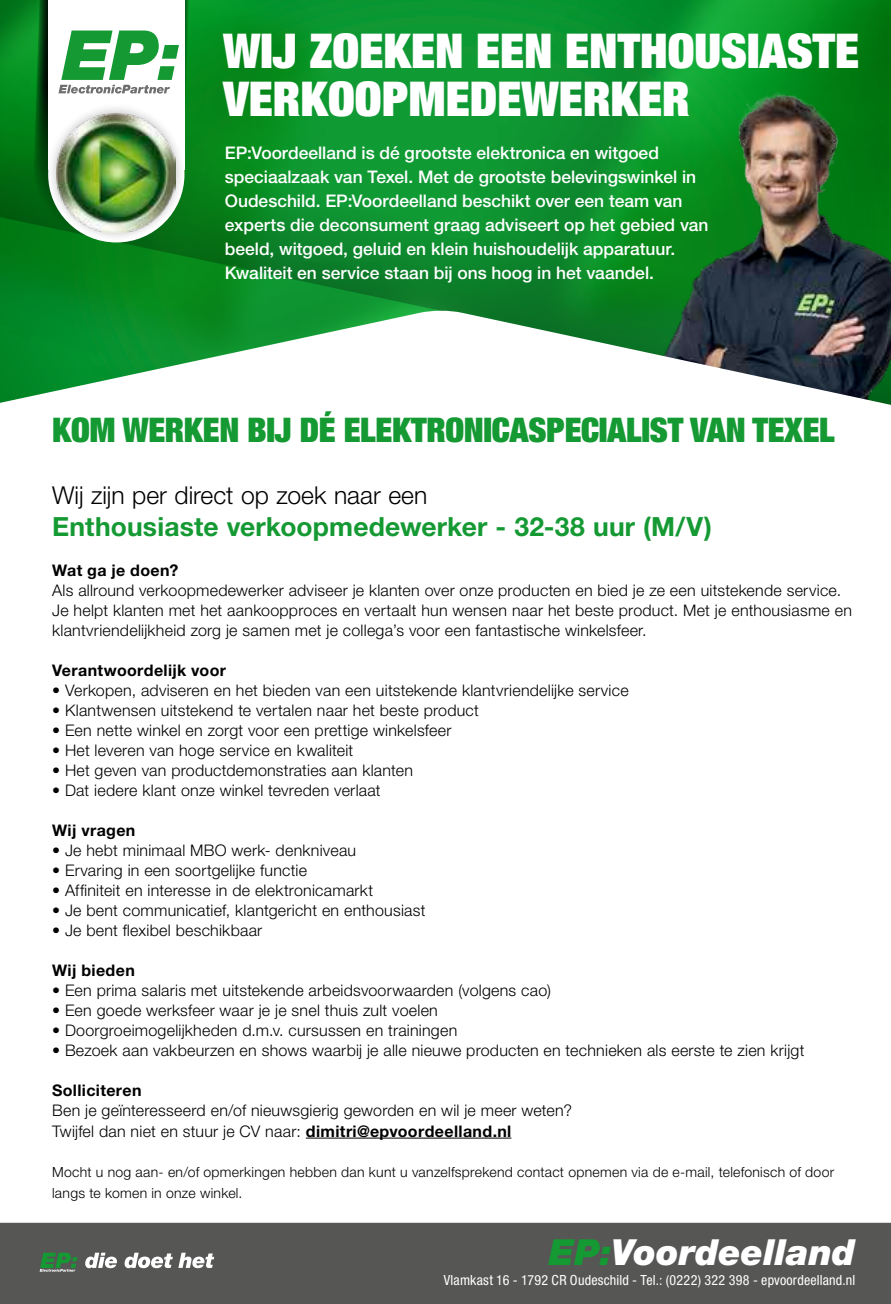
<style>
.page{position:relative;width:891px;height:1304px;background:#fff}
.page>*{position:absolute;margin:0;border:0;box-sizing:border-box;transform-origin:0 0}
.t1{font:900 condensed 48px/48px "Helvetica Neue LT Std";color:#fff}
.t2{font:italic 900 36px "Helvetica Neue LT Std";color:#fff}
.t3{font:900 condensed 34px "Helvetica Neue LT Std";letter-spacing:-.01em;color:#149933}
.t4{font:700 26.4px "Helvetica Neue LT Std";letter-spacing:.005em;color:#149933}
.t5{font:300 24.6px "Helvetica Neue LT Std";color:#000}
.t6{font:500 17.4px/24px "Helvetica Neue LT Std";color:#fff}
.t7{font:300 16px/20px "Helvetica Neue LT Std";letter-spacing:.015em;color:#000}
.t8{font:700 16px "Helvetica Neue LT Std";letter-spacing:.02em;color:#000}
.t9{font:300 14px/20.4px "Helvetica Neue LT Std";letter-spacing:.02em;color:#000}
.t10{font:condensed 14px "Helvetica Neue LT Std";letter-spacing:.01em;color:#fff}
.s1{font-weight:700}
.s2{color:#149933}
</style>
<div class="page">
<svg style="left:0;top:31px;width:403px;height:280px;background:#088a24"></svg>
<img style="left:403px;top:0;width:487px;height:311px">
<img style="left:32px;top:0;width:158px;height:246px">
<div style="left:0;top:1222px;width:890px;height:82px;background:#565655"></div>
<svg style="left:85px;top:1253px;width:129px;height:15px"></svg>
<svg style="left:40px;top:1253px;width:37px;height:19px"></svg>
<svg style="left:0;top:311px;width:890px;height:94px"></svg>
<hr style="left:306px;top:1138px;width:205px;height:1px;background:#000">
<h1 class="t1" style="left:223px;top:26px;width:637px">WIJ ZOEKEN EEN ENTHOUSIASTE<br>VERKOOPMEDEWERKER</h1>
<p class="t6" style="left:225px;top:140px;width:485px">EP:Voordeelland is dé grootste elektronica en witgoed speciaalzaak van Texel. Met de grootste belevingswinkel in Oudeschild. EP:Voordeelland beschikt over een team van experts die deconsument graag adviseert op het gebied van beeld, witgoed, geluid en klein huishoudelijk apparatuur.<br>Kwaliteit en service staan bij ons hoog in het vaandel.</p>
<h3 class="t3" style="left:52px;top:408px;width:783px">KOM WERKEN BIJ DÉ ELEKTRONICASPECIALIST VAN TEXEL</h3>
<h3 class="t5" style="left:52px;top:480px;width:376px">Wij zijn per direct op zoek naar een</h3>
<h3 class="t4" style="left:52px;top:511px;width:661px">Enthousiaste verkoopmedewerker - 32-38 uur (M/V)</h3>
<p class="t8" style="left:52px;top:561px;width:128px">Wat ga je doen?</p>
<p class="t7" style="left:52px;top:580px;width:801px">Als allround verkoopmedewerker adviseer je klanten over onze producten en bied je ze een uitstekende service.<br>Je helpt klanten met het aankoopproces en vertaalt hun wensen naar het beste product. Met je enthousiasme en klantvriendelijkheid zorg je samen met je collega’s voor een fantastische winkelsfeer.</p>
<p class="t8" style="left:52px;top:661px;width:175px">Verantwoordelijk voor</p>
<p class="t7" style="left:52px;top:680px;width:577px">• Verkopen, adviseren en het bieden van een uitstekende klantvriendelijke service</p>
<p class="t7" style="left:52px;top:700px;width:428px">• Klantwensen uitstekend te vertalen naar het beste product</p>
<p class="t7" style="left:52px;top:720px;width:400px">• Een nette winkel en zorgt voor een prettige winkelsfeer</p>
<p class="t7" style="left:52px;top:740px;width:302px">• Het leveren van hoge service en kwaliteit</p>
<p class="t7" style="left:52px;top:760px;width:362px">• Het geven van productdemonstraties aan klanten</p>
<p class="t7" style="left:52px;top:780px;width:330px">• Dat iedere klant onze winkel tevreden verlaat</p>
<p class="t8" style="left:52px;top:821px;width:85px">Wij vragen</p>
<p class="t7" style="left:52px;top:840px;width:305px">• Je hebt minimaal MBO werk- denkniveau</p>
<p class="t7" style="left:52px;top:860px;width:256px">• Ervaring in een soortgelijke functie</p>
<p class="t7" style="left:52px;top:880px;width:322px">• Affiniteit en interesse in de elektronicamarkt</p>
<p class="t7" style="left:52px;top:900px;width:374px">• Je bent communicatief, klantgericht en enthousiast</p>
<p class="t7" style="left:52px;top:920px;width:212px">• Je bent flexibel beschikbaar</p>
<p class="t8" style="left:52px;top:961px;width:84px">Wij bieden</p>
<p class="t7" style="left:52px;top:980px;width:500px">• Een prima salaris met uitstekende arbeidsvoorwaarden (volgens cao)</p>
<p class="t7" style="left:52px;top:1000px;width:387px">• Een goede werksfeer waar je je snel thuis zult voelen</p>
<p class="t7" style="left:52px;top:1020px;width:406px">• Doorgroeimogelijkheden d.m.v. cursussen en trainingen</p>
<p class="t7" style="left:52px;top:1040px;width:753px">• Bezoek aan vakbeurzen en shows waarbij je alle nieuwe producten en technieken als eerste te zien krijgt</p>
<p class="t8" style="left:52px;top:1081px;width:91px">Solliciteren</p>
<p class="t7" style="left:52px;top:1100px;width:521px">Ben je geïnteresseerd en/of nieuwsgierig geworden en wil je meer weten?<br>Twijfel dan niet en stuur je CV naar: <span class="s1">dimitri@epvoordeelland.nl</span></p>
<p class="t9" style="left:52px;top:1162px;width:783px">Mocht u nog aan- en/of opmerkingen hebben dan kunt u vanzelfsprekend contact opnemen via de e-mail, telefonisch of door langs te komen in onze winkel.</p>
<h2 class="t2" style="left:548px;top:1230px;width:308px"><span class="s2">EP:</span>Voordeelland</h2>
<p class="t10" style="left:443px;top:1272px;width:413px">Vlamkast 16 - 1792 CR Oudeschild - Tel.: (0222) 322 398 - epvoordeelland.nl</p>
</div>
